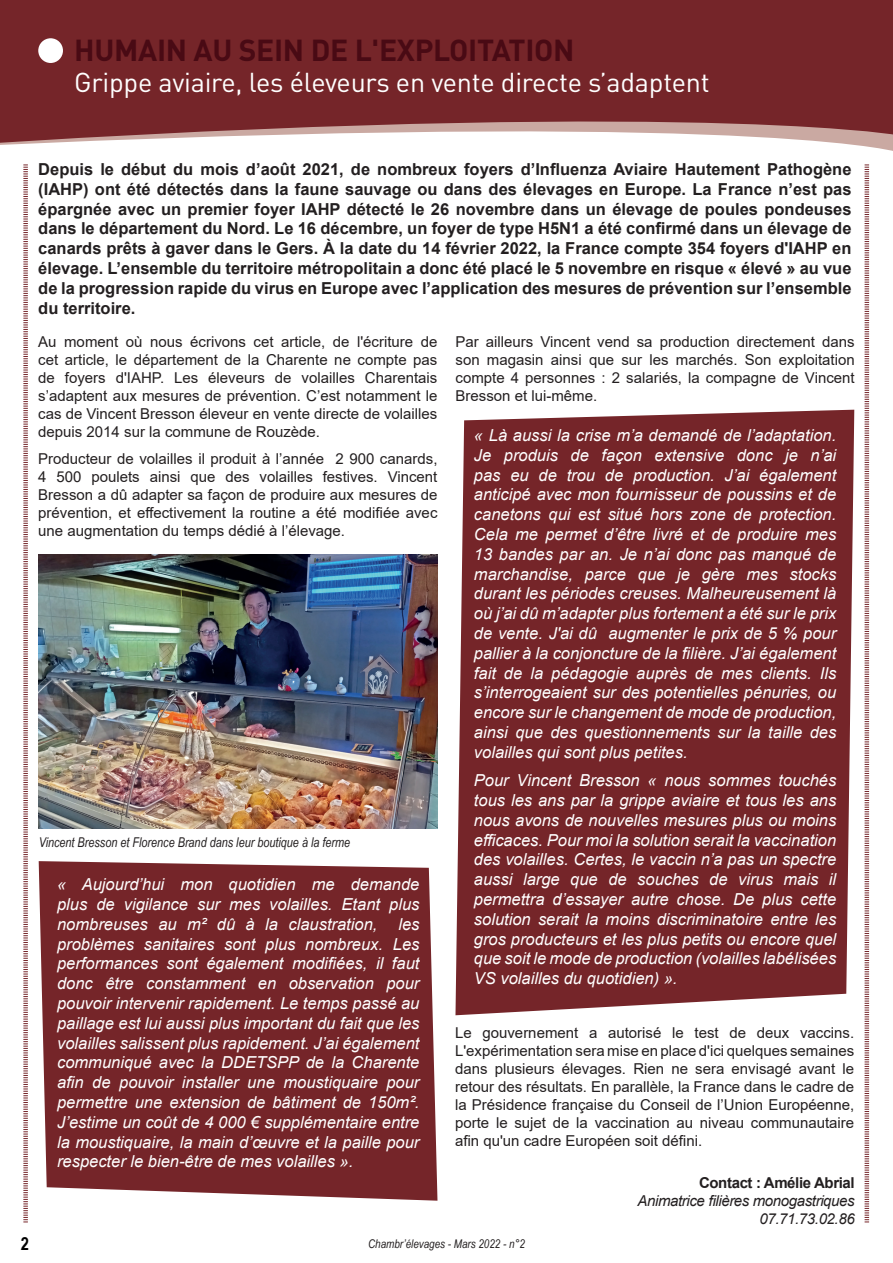
<style>
.page{position:relative;width:893px;height:1263px;background:#fff}
.page>*{position:absolute;margin:0;border:0;box-sizing:border-box;transform-origin:0 0}
.t1{font:700 30px "DINOT";letter-spacing:-.01em;color:#490a14}
.t2{font:27px "DINOT";letter-spacing:-.01em;color:#fff}
.t3{font:700 18px "Arial Narrow";color:#000}
.t4{font:italic 16.5px/19.8px "Arial";color:#fff;text-align:justify}
.t5{font:700 16.5px/19.8px "Arial";color:#231f20;text-align:justify}
.t6{font:15px/18px "Arial";color:#231f20;text-align:justify}
.t7{font:italic 15px/18px "Arial";letter-spacing:-.025em;color:#231f20;text-align:right}
.t8{font:700 15px "Arial";letter-spacing:-.025em;color:#231f20}
.t9{font:italic 13.5px "Arial Narrow";color:#231f20}
.t10{font:italic 12px "Arial Narrow";color:#231f20}
</style>
<div class="page">
<svg style="left:0;top:0;width:892px;height:151px;background:#874144"></svg>
<svg style="left:892px;top:0;width:1px;height:151px"></svg>
<div style="left:455px;top:410px;width:399px;height:605px;background:#752529"></div>
<div style="left:39px;top:861px;width:398px;height:340px;background:#752529"></div>
<div style="left:38px;top:38px;width:25px;height:25px;background:#fff;border-radius:50%"></div>
<svg style="left:864px;top:164px;width:6px;height:1059px"></svg>
<svg style="left:23px;top:164px;width:5px;height:1059px"></svg>
<img style="left:38px;top:555px;width:399px;height:273px">
<h1 class="t1" style="left:74px;top:31px;width:502px">HUMAIN AU SEIN DE L'EXPLOITATION</h1>
<h2 class="t2" style="left:74px;top:66px;width:637px">Grippe aviaire, les éleveurs en vente directe s’adaptent</h2>
<p class="t5" style="left:38px;top:159px;width:815px">Depuis le début du mois d’août 2021, de nombreux foyers d’Influenza Aviaire Hautement Pathogène (IAHP) ont été détectés dans la faune sauvage ou dans des élevages en Europe. La France n’est pas épargnée avec un premier foyer IAHP détecté le 26 novembre dans un élevage de poules pondeuses dans le département du Nord. Le 16 décembre, un foyer de type H5N1 a été confirmé dans un élevage de canards prêts à gaver dans le Gers. À la date du 14 février 2022, la France compte 354 foyers d'IAHP en élevage. L’ensemble du territoire métropolitain a donc été placé le 5 novembre en risque « élevé » au vue de la progression rapide du virus en Europe avec l’application des mesures de prévention sur l’ensemble du territoire.</p>
<p class="t6" style="left:38px;top:333px;width:401px">Au moment où nous écrivons cet article, de l'écriture de cet article, le département de la Charente ne compte pas de foyers d'IAHP. Les éleveurs de volailles Charentais s’adaptent aux mesures de prévention. C’est notamment le cas de Vincent Bresson éleveur en vente directe de volailles depuis 2014 sur la commune de Rouzède.</p>
<p class="t6" style="left:38px;top:449px;width:401px">Producteur de volailles il produit à l’année 2 900 canards, 4 500 poulets ainsi que des volailles festives. Vincent Bresson a dû adapter sa façon de produire aux mesures de prévention, et effectivement la routine a été modifiée avec une augmentation du temps dédié à l’élevage.</p>
<p class="t9" style="left:39px;top:832px;width:313px">Vincent Bresson et Florence Brand dans leur boutique à la ferme</p>
<p class="t4" style="left:57px;top:875px;width:364px">« Aujourd’hui mon quotidien me demande plus de vigilance sur mes volailles. Etant plus nombreuses au m² dû à la claustration,</p>
<p class="t4" style="left:57px;top:914px;width:364px;text-indent:341px">les problèmes sanitaires sont plus nombreux. Les performances sont également modifiées, il faut donc être constamment en observation pour pouvoir intervenir rapidement. Le temps passé au paillage est lui aussi plus important du fait que les volailles salissent plus rapidement. J’ai également communiqué avec la DDETSPP de la Charente afin de pouvoir installer une moustiquaire pour permettre une extension de bâtiment de 150m².<br>J’estime un coût de 4 000 € supplémentaire entre la moustiquaire, la main d’œuvre et la paille pour respecter le bien-être de mes volailles ».</p>
<p class="t6" style="left:455px;top:333px;width:401px">Par ailleurs Vincent vend sa production directement dans son magasin ainsi que sur les marchés. Son exploitation compte 4 personnes : 2 salariés, la compagne de Vincent Bresson et lui-même.</p>
<p class="t4" style="left:474px;top:425px;width:364px">« Là aussi la crise m’a demandé de l’adaptation.<br>Je produis de façon extensive donc je n’ai pas eu de trou de production. J’ai également anticipé avec mon fournisseur de poussins et de canetons qui est situé hors zone de protection.<br>Cela me permet d’être livré et de produire mes 13 bandes par an. Je n’ai donc pas manqué de marchandise, parce que je gère mes stocks durant les périodes creuses. Malheureusement là où j’ai dû m’adapter plus fortement a été sur le prix de vente. J'ai dû augmenter le prix de 5 % pour pallier à la conjoncture de la filière. J’ai également fait de la pédagogie auprès de mes clients. Ils s’interrogeaient sur des potentielles pénuries, ou encore sur le changement de mode de production, ainsi que des questionnements sur la taille des volailles qui sont plus petites.</p>
<p class="t4" style="left:474px;top:771px;width:364px">Pour Vincent Bresson « nous sommes touchés tous les ans par la grippe aviaire et tous les ans nous avons de nouvelles mesures plus ou moins efficaces. Pour moi la solution serait la vaccination des volailles. Certes, le vaccin n’a pas un spectre aussi large que de souches de virus mais il permettra d’essayer autre chose. De plus cette solution serait la moins discriminatoire entre les gros producteurs et les plus petits ou encore quel que soit le mode de production (volailles labélisées VS volailles du quotidien) ».</p>
<p class="t6" style="left:455px;top:1024px;width:401px">Le gouvernement a autorisé le test de deux vaccins.<br>L'expérimentation sera mise en place d'ici quelques semaines dans plusieurs élevages. Rien ne sera envisagé avant le retour des résultats. En parallèle, la France dans le cadre de la Présidence française du Conseil de l’Union Européenne, porte le sujet de la vaccination au niveau communautaire afin qu'un cadre Européen soit défini.</p>
<p class="t8" style="left:699px;top:1172px;width:157px">Contact : Amélie Abrial</p>
<p class="t7" style="left:637px;top:1192px;width:219px">Animatrice filières monogastriques<br>07.71.73.02.86</p>
<p class="t3" style="left:21px;top:1230px;width:10px">2</p>
<p class="t10" style="left:368px;top:1235px;width:158px">Chambr’élevages - Mars 2022 - n°2</p>
</div>
